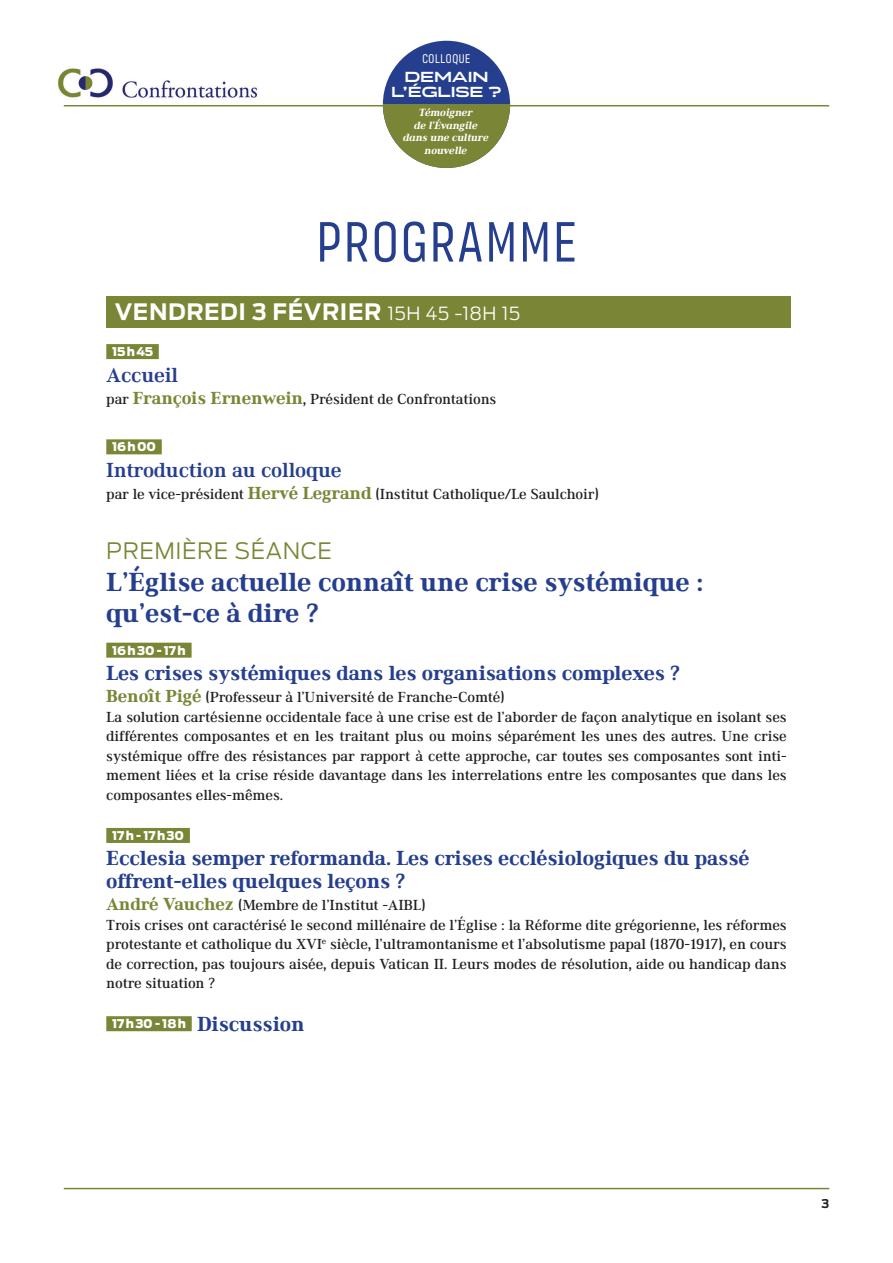
<style>
.page{position:relative;width:893px;height:1263px;background:#fff}
.page>*{position:absolute;margin:0;border:0;box-sizing:border-box;transform-origin:0 0}
.t1{font:57px "Organetto Light Ultra Cnd";letter-spacing:.05em;color:#253f8e}
.Seances_thèmes{font:800 27px/31.5px "Ethos";letter-spacing:-.01em;color:#253f8e}
.DATES{font:700 22.5px "Antenna";letter-spacing:.025em;color:#fff}
.SÊANCE{font:300 22.5px "Antenna";letter-spacing:.025em;color:#7a8535}
.THEME{font:800 21px/22.5px "Ethos";letter-spacing:-.01em;color:#253f8e}
.THEME-2{font:700 21px "Ethos";letter-spacing:-.01em;color:#253f8e}
.INTERVENANT{font:500 15px/19.5px "Ethos";letter-spacing:-.01em;color:#231f20;text-align:justify}
.t2{font:700 expanded 14.7px/15.3px "Organetto";letter-spacing:-.01em;color:#fff;text-align:center}
.t3{font:12.6px "Organetto Light Ultra Cnd";letter-spacing:.05em;color:#fff}
.THEME-3{font:900 12px "Antenna";letter-spacing:.05em;color:#fff}
.t4{font:700 12px "Antenna";color:#231f20}
.t5{font:italic 800 10.8px/12.5px "Ethos";letter-spacing:-.015em;color:#fff;text-align:center}
.s1{font-weight:300;font-size:18px}
.s2{font-weight:800;font-size:18px;color:#7a8535}
.s3{font-family:"Antenna";font-weight:900;font-size:12px;color:#fff}
</style>
<div class="page">
<img style="left:58px;top:68px;width:199px;height:30px">
<hr style="left:64px;top:105px;width:765px;height:1px;background:#7a8535">
<hr style="left:64px;top:1188px;width:765px;height:1px;background:#7a8535">
<div style="left:383px;top:41px;width:127px;height:127px;background:#253f8e;border-radius:50%"></div>
<svg style="left:383px;top:104px;width:127px;height:64px;fill:#7a8535"></svg>
<div style="left:106px;top:296px;width:685px;height:31px;background:#7a8535"></div>
<div style="left:106px;top:344px;width:53px;height:15px;background:#7a8535"></div>
<div style="left:106px;top:439px;width:56px;height:15px;background:#7a8535"></div>
<div style="left:106px;top:643px;width:86px;height:15px;background:#7a8535"></div>
<div style="left:106px;top:828px;width:84px;height:15px;background:#7a8535"></div>
<div style="left:106px;top:1016px;width:86px;height:15px;background:#7a8535"></div>
<p class="t3" style="left:422px;top:51px;width:49px">COLLOQUE</p>
<p class="t2" style="left:391px;top:69px;width:112px">DEMAIN<br>L’ÉGLISE ?</p>
<p class="t5" style="left:403px;top:107px;width:87px">Témoigner<br>de l’Évangile dans une culture nouvelle</p>
<p class="t1" style="left:317px;top:207px;width:261px">PROGRAMME</p>
<p class="DATES" style="left:115px;top:298px;width:407px">VENDREDI 3 FÉVRIER <span class="s1">15H 45 -18H 15</span></p>
<p class="THEME-3" style="left:112px;top:345px;width:42px">15h45</p>
<p class="THEME-2" style="left:106px;top:362px;width:74px">Accueil</p>
<p class="INTERVENANT" style="left:106px;top:389px;width:392px">par <span class="s2">François Ernenwein</span>, Président de Confrontations</p>
<p class="THEME-3" style="left:112px;top:440px;width:45px">16h00</p>
<p class="THEME-2" style="left:106px;top:457px;width:237px">Introduction au colloque</p>
<p class="INTERVENANT" style="left:106px;top:484px;width:494px">par le vice-président <span class="s2">Hervé Legrand</span> (Institut Catholique/Le Saulchoir)</p>
<p class="SÊANCE" style="left:106px;top:538px;width:227px">PREMIÈRE SÉANCE</p>
<p class="Seances_thèmes" style="left:106px;top:566px;width:599px">L’Église actuelle connaît une crise systémique : qu’est-ce à dire ?</p>
<p class="THEME-3" style="left:112px;top:643px;width:75px">16h30 - 17h</p>
<p class="THEME" style="left:106px;top:662px;width:575px">Les crises systémiques dans les organisations complexes ?</p>
<p class="INTERVENANT" style="left:106px;top:688px;width:400px"><span class="s2">Benoît Pigé</span> (Professeur à l’Université de Franche-Comté)</p>
<p class="INTERVENANT" style="left:106px;top:707px;width:682px">La solution cartésienne occidentale face à une crise est de l’aborder de façon analytique en isolant ses différentes composantes et en les traitant plus ou moins séparément les unes des autres. Une crise systémique offre des résistances par rapport à cette approche, car toutes ses composantes sont inti&shy;mement liées et la crise réside davantage dans les interrelations entre les composantes que dans les composantes elles-mêmes.</p>
<p class="THEME-3" style="left:112px;top:828px;width:73px">17h - 17h30</p>
<p class="THEME" style="left:106px;top:847px;width:645px">Ecclesia semper reformanda. Les crises ecclésiologiques du passé offrent-elles quelques leçons ?</p>
<p class="INTERVENANT" style="left:106px;top:895px;width:321px"><span class="s2">André Vauchez</span> (Membre de l’Institut -AIBL)</p>
<p class="INTERVENANT" style="left:106px;top:915px;width:682px">Trois crises ont caractérisé le second millénaire de l’Église : la Réforme dite grégorienne, les réformes protestante et catholique du XVI<sup>e</sup> siècle, l’ultramontanisme et l’absolutisme papal (1870-1917), en cours de correction, pas toujours aisée, depuis Vatican II. Leurs modes de résolution, aide ou handicap dans notre situation ?</p>
<p class="THEME" style="left:112px;top:1013px;width:194px"><span class="s3">17h30 - 18h</span> Discussion</p>
<p class="t4" style="left:821px;top:1196px;width:9px">3</p>
</div>
